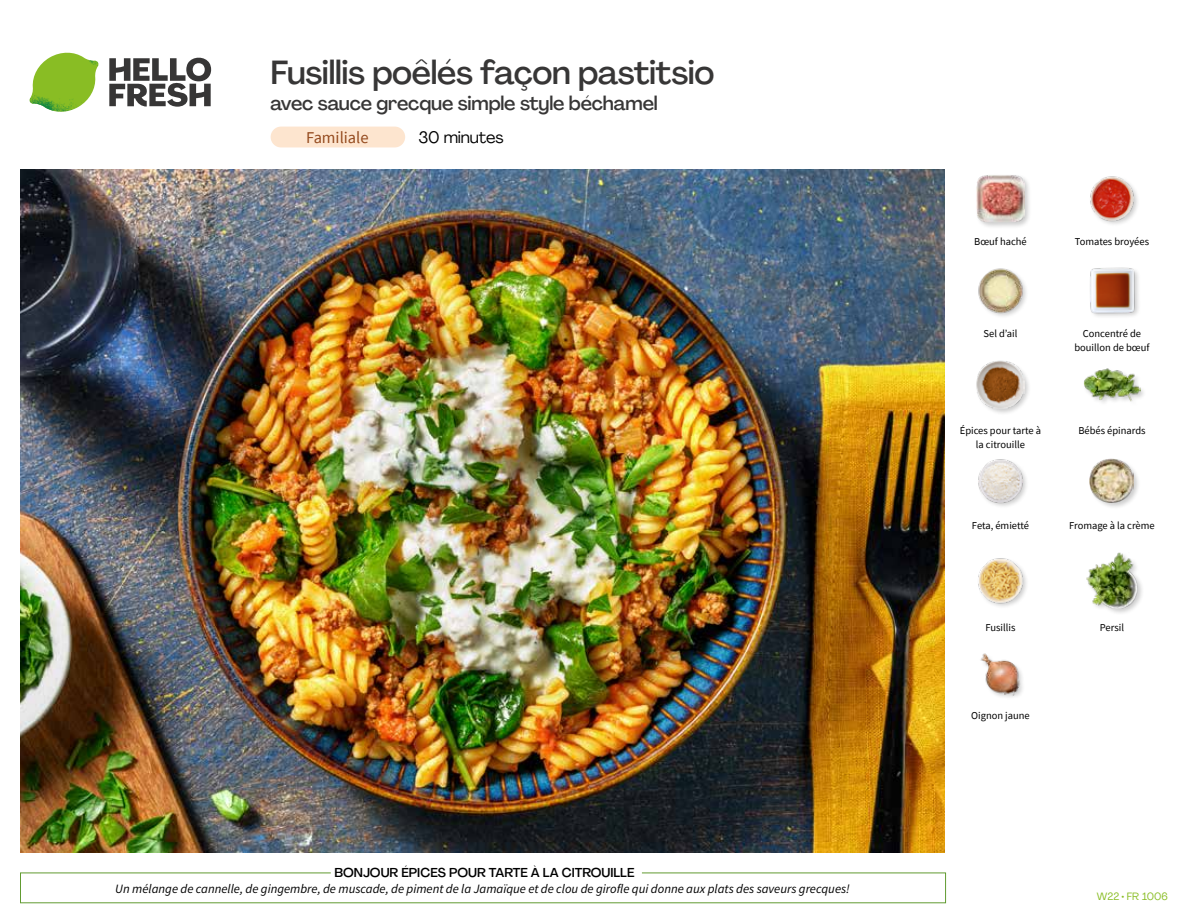
<style>
.page{position:relative;width:1188px;height:918px;background:#fff}
.page>*{position:absolute;margin:0;border:0;box-sizing:border-box;transform-origin:0 0}
.t1{font:500 33px "Agrandir";letter-spacing:-.015em;color:#373636}
.t2{font:500 19.5px "Agrandir";letter-spacing:-.01em;color:#373636}
.t3{font:16.5px "Source Sans Pro";color:#944a1e}
.t4{font:16.5px "Agrandir";letter-spacing:-.01em;color:#000}
.t5{font:italic 12.75px "Source Sans Pro";color:#000}
.t6{font:500 12.75px "Agrandir";color:#000}
.t7{font:10.5px/13.5px "Source Sans Pro";color:#000;text-align:center}
.t8{font:10.5px "Agrandir";color:#89bd24}
</style>
<div class="page">
<svg style="left:109px;top:57px;width:102px;height:50px"></svg>
<svg style="left:34px;top:53px;width:62px;height:40px"></svg>
<img style="left:67px;top:53px;width:32px;height:26px">
<img style="left:33px;top:75px;width:59px;height:11px">
<img style="left:29px;top:79px;width:61px;height:33px">
<img style="left:65px;top:86px;width:27px;height:25px">
<img style="left:21px;top:170px;width:924px;height:682px">
<div style="left:271px;top:127px;width:134px;height:20px;background:#fde5cf;border-radius:10px"></div>
<img style="left:980px;top:653px;width:43px;height:44px">
<div style="left:1085px;top:552px;width:60px;height:63px;background:#000;opacity:.2"></div>
<img style="left:1085px;top:553px;width:55px;height:55px">
<img style="left:978px;top:558px;width:49px;height:49px">
<div style="left:1089px;top:458px;width:52px;height:52px;background:#000;opacity:.2"></div>
<img style="left:1090px;top:459px;width:44px;height:44px">
<img style="left:978px;top:459px;width:49px;height:47px">
<div style="left:1083px;top:367px;width:64px;height:41px;background:#000;opacity:.2"></div>
<img style="left:1083px;top:367px;width:58px;height:41px">
<div style="left:975px;top:360px;width:56px;height:56px;background:#000;opacity:.2"></div>
<img style="left:977px;top:361px;width:47px;height:47px">
<img style="left:1090px;top:267px;width:49px;height:49px">
<img style="left:978px;top:268px;width:48px;height:48px">
<img style="left:1090px;top:176px;width:48px;height:48px">
<div style="left:975px;top:173px;width:57px;height:56px;background:#000;opacity:.2"></div>
<img style="left:976px;top:174px;width:49px;height:48px">
<h1 class="t1" style="left:271px;top:52px;width:445px">Fusillis poêlés façon pastitsio</h1>
<h2 class="t2" style="left:271px;top:91px;width:389px">avec sauce grecque simple style béchamel</h2>
<h3 class="t3" style="left:306px;top:127px;width:64px">Familiale</h3>
<h3 class="t4" style="left:418px;top:127px;width:87px">30 minutes</h3>
<p class="t6" style="left:335px;top:864px;width:301px">BONJOUR ÉPICES POUR TARTE À LA CITROUILLE</p>
<p class="t5" style="left:115px;top:881px;width:736px">Un mélange de cannelle, de gingembre, de muscade, de piment de la Jamaïque et de clou de girofle qui donne aux plats des saveurs grecques!</p>
<p class="t7" style="left:974px;top:235px;width:54px">Bœuf haché</p>
<p class="t7" style="left:1075px;top:235px;width:76px">Tomates broyées</p>
<p class="t7" style="left:984px;top:327px;width:35px">Sel d’ail</p>
<p class="t7" style="left:1074px;top:327px;width:77px">Concentré de bouillon de bœuf</p>
<p class="t7" style="left:960px;top:424px;width:83px">Épices pour tarte à la citrouille</p>
<p class="t7" style="left:1078px;top:424px;width:69px">Bébés épinards</p>
<p class="t7" style="left:972px;top:519px;width:58px">Feta, émietté</p>
<p class="t7" style="left:1069px;top:519px;width:87px">Fromage à la crème</p>
<p class="t7" style="left:985px;top:621px;width:32px">Fusillis</p>
<p class="t7" style="left:971px;top:708px;width:60px">Oignon jaune</p>
<p class="t7" style="left:1100px;top:621px;width:26px">Persil</p>
<p class="t8" style="left:1097px;top:890px;width:72px">W22 • FR 1006</p>
</div>
